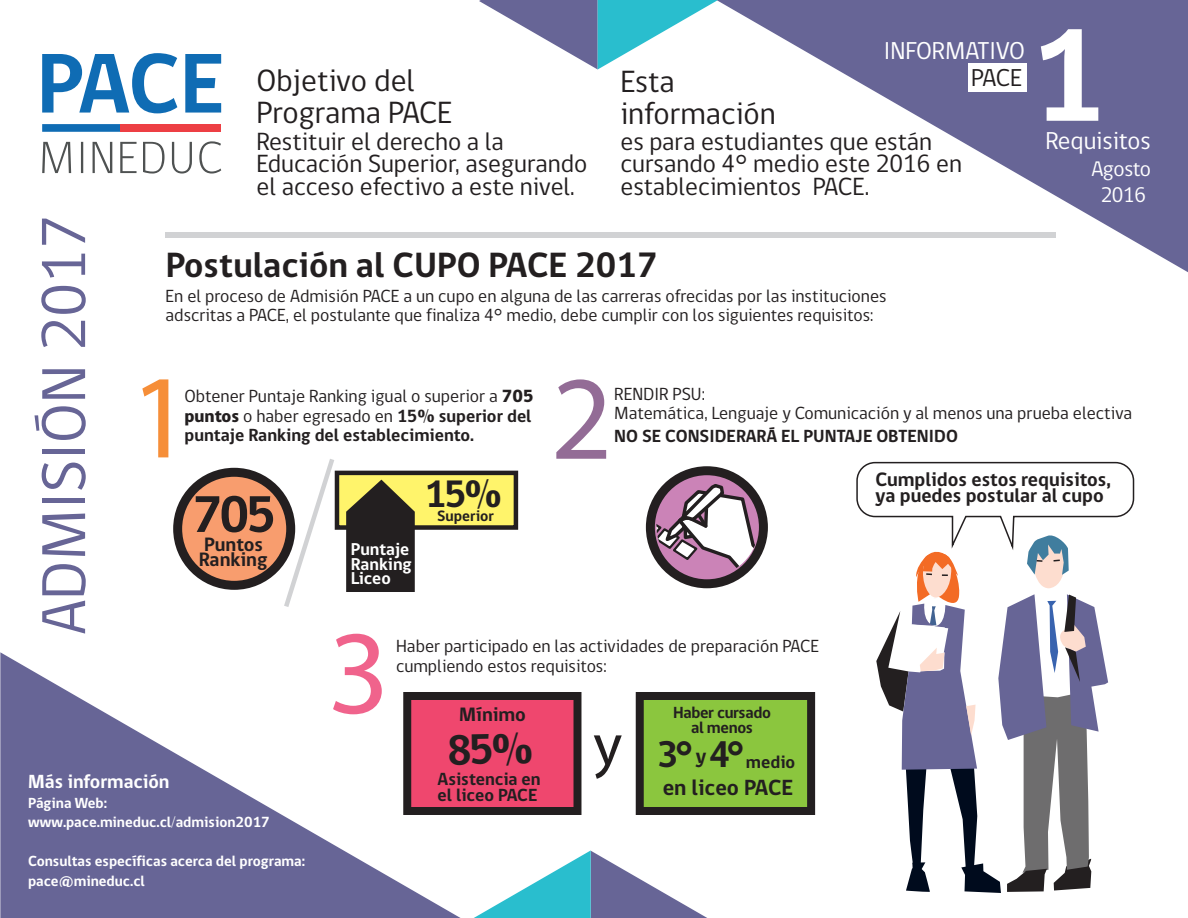
<style>
.page{position:relative;width:1188px;height:918px;background:#fff}
.page>*{position:absolute;margin:0;border:0;box-sizing:border-box;transform-origin:0 0}
.t1{font:700 134.7px "gob CL";color:#fff}
.t2{font:120px "Myriad Pro";color:#f68e38}
.t3{font:120px "Myriad Pro";color:#936c96}
.t4{font:120px "Myriad Pro";color:#f0638c}
.t5{font:68.25px "Myriad Pro";color:#fff}
.t6{font:63.45px "gob CL";color:#676596}
.t7{font:61.5px "Myriad Pro";color:#231f20}
.t8{font:700 52.5px "gob CL";color:#231f20}
.t9{font:700 39px "gob CL";color:#231f20}
.t10{font:700 37.95px "gob CL";color:#231f20}
.t11{font:700 36px "gob CL";color:#231f20}
.t12{font:31.5px/31.8px "gob CL";color:#231f20}
.t13{font:25.5px/22.5px "gob CL";color:#231f20}
.t14{font:25.05px "gob CL";color:#fff}
.t15{font:25.05px "gob CL";color:#231f20}
.t16{font:700 22.5px "gob CL";color:#231f20}
.t17{font:21.6px/26px "gob CL";letter-spacing:-.02em;color:#fff;text-align:center}
.t18{font:700 19.95px/16.2px "gob CL";color:#231f20}
.t19{font:700 19.5px "gob CL";color:#fff}
.t20{font:18px/19.5px "gob CL";color:#231f20}
.t21{font:700 18px/16.2px "gob CL";color:#231f20}
.t22{font:700 17.55px/14.2px "gob CL";color:#fff}
.t23{font:700 16.5px/15px "gob CL";letter-spacing:-.02em;color:#231f20;text-align:center}
.t24{font:700 15.45px "gob CL";color:#231f20}
.t25{font:700 15px/19.5px "gob CL";color:#fff}
.s1{font-weight:800}
.s2{font-weight:700}
.s3{font-size:21px}
</style>
<div class="page">
<svg style="left:42px;top:141px;width:179px;height:33px"></svg>
<svg style="left:42px;top:53px;width:135px;height:60px"></svg>
<svg style="left:185px;top:54px;width:36px;height:59px"></svg>
<div style="left:42px;top:124px;width:79px;height:8px;background:#0f6cb4"></div>
<div style="left:121px;top:124px;width:100px;height:8px;background:#ed3f44"></div>
<svg style="left:474px;top:850px;width:233px;height:68px"></svg>
<svg style="left:0;top:652px;width:461px;height:266px;fill:#676596"></svg>
<svg style="left:479px;top:0;width:238px;height:70px"></svg>
<svg style="left:717px;top:0;width:471px;height:272px;fill:#6c6a99"></svg>
<div style="left:969px;top:63px;width:58px;height:29px;background:#fff"></div>
<div style="left:636px;top:692px;width:179px;height:123px;background:#8bc63e;border:8px solid #231f20"></div>
<div style="left:403px;top:692px;width:178px;height:123px;background:#ef476e;border:8px solid #231f20"></div>
<div style="left:335px;top:471px;width:183px;height:59px;background:#fff46b;border:4px solid #231f20"></div>
<div style="left:178px;top:472px;width:113px;height:113px;background:#f89d6e;border-radius:50%"></div>
<div style="left:173px;top:468px;width:122px;height:122px;border:9px solid #231f20;border-radius:50%"></div>
<svg style="left:650px;top:471px;width:113px;height:113px"></svg>
<div style="left:646px;top:466px;width:122px;height:122px;border:9px solid #231f20;border-radius:50%"></div>
<svg style="left:656px;top:482px;width:103px;height:95px"></svg>
<svg style="left:346px;top:480px;width:69px;height:112px;background:#423d2b"></svg>
<svg style="left:281px;top:459px;width:57px;height:148px"></svg>
<div style="left:165px;top:232px;width:891px;height:6px;background:#d1d2d4"></div>
<svg style="left:856px;top:461px;width:279px;height:432px"></svg>
<h3 class="t6" style="left:21px;top:635px;width:422px;rotate:-90deg">ADMISIÓN 2017</h3>
<h3 class="t12" style="left:256px;top:66px;width:197px">Objetivo del<br>Programa PACE</h3>
<h3 class="t13" style="left:256px;top:130px;width:332px">Restituir el derecho a la<br>Educación Superior, asegurando el acceso efectivo a este nivel.</h3>
<h3 class="t14" style="left:884px;top:33px;width:143px">INFORMATIVO</h3>
<h3 class="t15" style="left:971px;top:61px;width:53px">PACE</h3>
<h3 class="t12" style="left:620px;top:67px;width:157px">Esta información</h3>
<h3 class="t13" style="left:620px;top:130px;width:343px">es para estudiantes que están cursando 4° medio este 2016 en establecimientos PACE.</h3>
<h3 class="t5" style="left:1067px;top:-4px;width:37px">1</h3>
<h1 class="t1" style="left:1030px;top:-16px;width:79px">1</h1>
<h3 class="t14" style="left:1045px;top:124px;width:107px">Requisitos</h3>
<p class="t17" style="left:1091px;top:156px;width:61px">Agosto<br>2016</p>
<h3 class="t11" style="left:166px;top:241px;width:493px">Postulación al CUPO PACE 2017</h3>
<p class="t20" style="left:166px;top:287px;width:723px">En el proceso de Admisión PACE a un cupo en alguna de las carreras ofrecidas por las instituciones adscritas a PACE, el postulante que finaliza 4° medio, debe cumplir con los siguientes requisitos:</p>
<h2 class="t2" style="left:130px;top:343px;width:63px">1</h2>
<h2 class="t3" style="left:551px;top:344px;width:63px">2</h2>
<p class="t20" style="left:184px;top:387px;width:351px">Obtener Puntaje Ranking igual o superior a <span class="s1">705 puntos</span> o haber egresado en <span class="s2">15% superior del puntaje Ranking del establecimiento.</span></p>
<p class="t20" style="left:614px;top:384px;width:519px">RENDIR PSU:<br>Matemática, Lenguaje y Comunicación y al menos una prueba electiva</p>
<p class="t21" style="left:614px;top:428px;width:345px">NO SE CONSIDERARÁ EL PUNTAJE OBTENIDO</p>
<h3 class="t8" style="left:192px;top:479px;width:85px">705</h3>
<p class="t18" style="left:204px;top:537px;width:60px">Puntos</p>
<p class="t18" style="left:199px;top:552px;width:70px">Ranking</p>
<h3 class="t9" style="left:425px;top:467px;width:79px">15%</h3>
<p class="t22" style="left:351px;top:543px;width:62px">Puntaje<br>Ranking<br>Liceo</p>
<p class="t24" style="left:437px;top:506px;width:58px">Superior</p>
<h2 class="t4" style="left:328px;top:599px;width:63px">3</h2>
<p class="t20" style="left:396px;top:637px;width:425px">Haber participado en las actividades de preparación PACE cumpliendo estos requisitos:</p>
<p class="t18" style="left:459px;top:707px;width:68px">Mínimo</p>
<p class="t23" style="left:673px;top:705px;width:99px">Haber cursado al menos</p>
<p class="t18" style="left:876px;top:472px;width:237px">Cumplidos estos requisitos, ya puedes postular al cupo</p>
<p class="t19" style="left:28px;top:768px;width:143px">Más información</p>
<p class="t25" style="left:28px;top:793px;width:243px">Página Web: www.pace.mineduc.cl/admision2017</p>
<p class="t25" style="left:28px;top:852px;width:278px">Consultas específicas acerca del programa: pace@mineduc.cl</p>
<p class="t21" style="left:438px;top:771px;width:105px">Asistencia en el liceo PACE</p>
<h3 class="t7" style="left:593px;top:707px;width:30px">y</h3>
<h3 class="t10" style="left:657px;top:729px;width:89px">3°<span class="s3">y</span>4°</h3>
<p class="t21" style="left:746px;top:754px;width:51px">medio</p>
<p class="t16" style="left:663px;top:772px;width:132px">en liceo PACE</p>
</div>
